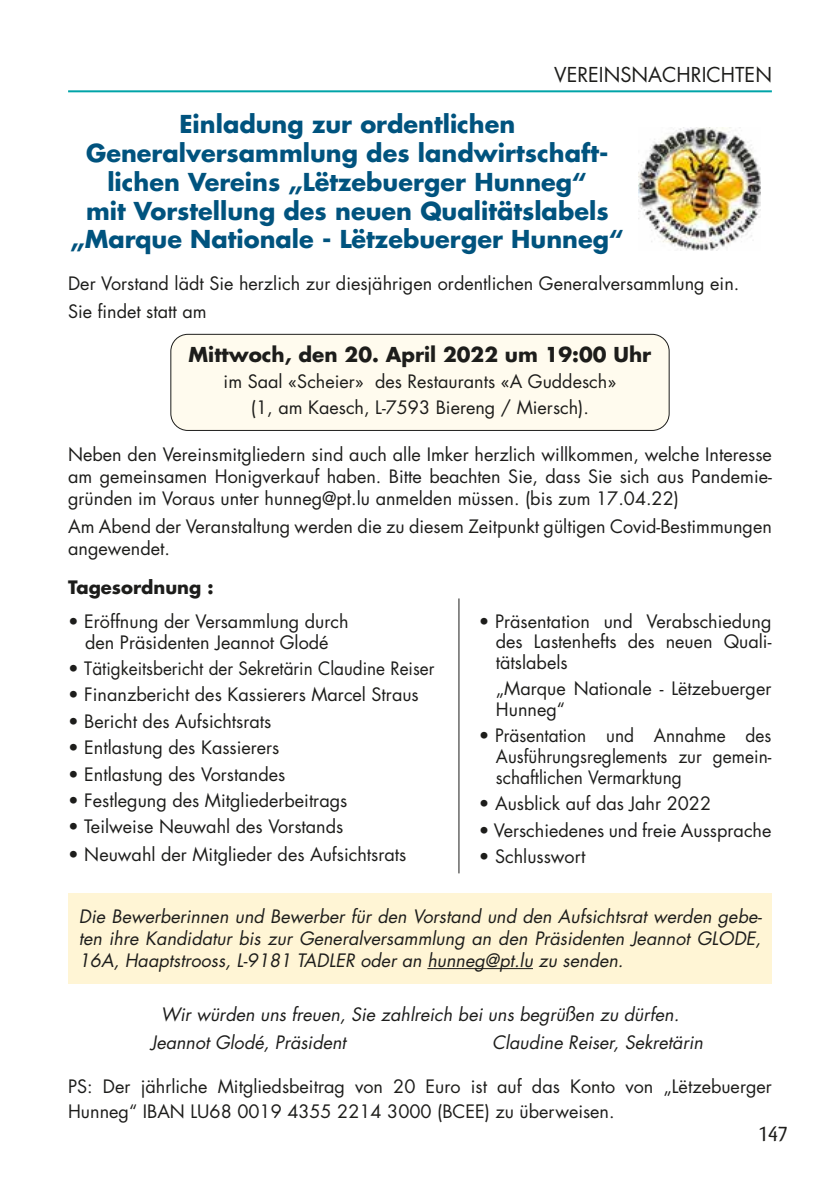
<style>
.page{position:relative;width:840px;height:1191px;background:#fff}
.page>*{position:absolute;margin:0;border:0;box-sizing:border-box;transform-origin:0 0}
.t1{font:700 24px/28.8px "Futura";color:#00537e;text-align:center}
.t2{font:24px "Cronos MM 408 12";color:#1d1d1b;scale:.89 1}
.t3{font:700 20px "Futura";color:#1d1d1b}
.t4{font:20px "Futura";color:#1d1d1b}
.t5{font:18px/22px "Futura";color:#1d1d1b}
.t6{font:italic 18px/22px "Futura";color:#1d1d1b}
.t7{font:700 18px "Futura";color:#1d1d1b}
</style>
<div class="page">
<div style="left:68px;top:893px;width:703px;height:90px;background:#fff5d5"></div>
<img style="left:638px;top:127px;width:122px;height:123px">
<hr style="left:68px;top:90px;width:703px;height:2px;background:#00a4a8">
<div style="left:171px;top:334px;width:497px;height:96px;background:#fffbee;border-radius:17px"></div>
<div style="left:170px;top:334px;width:499px;height:97px;border:1px solid #1d1d1b;border-radius:17px"></div>
<hr style="left:458px;top:598px;width:1px;height:275px;background:#1d1d1b">
<hr style="left:427px;top:968px;width:105px;height:1px;background:#1d1d1b">
<p class="t4" style="left:554px;top:62px;width:219px">VEREINSNACHRICHTEN</p>
<h1 class="t1" style="left:70px;top:109px;width:555px">Einladung zur ordentlichen Generalversammlung des landwirtschaft&shy;lichen Vereins „Lëtzebuerger Hunneg“<br>mit Vorstellung des neuen Qualitätslabels „Marque Nationale - Lëtzebuerger Hunneg“</h1>
<p class="t5" style="left:68px;top:270px;width:672px;line-height:27.6px">Der Vorstand lädt Sie herzlich zur diesjährigen ordentlichen Generalversammlung ein.<br>Sie findet statt am</p>
<p class="t3" style="left:188px;top:341px;width:464px">Mittwoch, den 20. April 2022 um 19:00 Uhr</p>
<p class="t5" style="left:223px;top:368px;width:394px;line-height:26.4px;text-align:center">im Saal «Scheier» des Restaurants «A Guddesch» (1, am Kaesch, L-7593 Biereng / Miersch).</p>
<p class="t5" style="left:68px;top:444px;width:705px;text-align:justify">Neben den Vereinsmitgliedern sind auch alle Imker herzlich willkommen, welche Interesse am gemeinsamen Honigverkauf haben. Bitte beachten Sie, dass Sie sich aus Pandemie&shy;gründen im Voraus unter hunneg@pt.lu anmelden müssen. (bis zum 17.04.22)</p>
<p class="t5" style="left:68px;top:515px;width:705px">Am Abend der Veranstaltung werden die zu diesem Zeitpunkt gültigen Covid-Bestimmungen angewendet.</p>
<p class="t7" style="left:68px;top:575px;width:147px">Tagesordnung :</p>
<p class="t5" style="left:68px;top:611px;width:282px;line-height:20.6px;text-align:center">• Eröffnung der Versammlung durch den Präsidenten Jeannot Glodé</p>
<p class="t5" style="left:68px;top:657px;width:368px">• Tätigkeitsbericht der Sekretärin Claudine Reiser</p>
<p class="t5" style="left:68px;top:684px;width:352px">• Finanzbericht des Kassierers Marcel Straus</p>
<p class="t5" style="left:68px;top:710px;width:205px">• Bericht des Aufsichtsrats</p>
<p class="t5" style="left:68px;top:737px;width:213px">• Entlastung des Kassierers</p>
<p class="t5" style="left:68px;top:763px;width:219px">• Entlastung des Vorstandes</p>
<p class="t5" style="left:68px;top:789px;width:280px">• Festlegung des Mitgliederbeitrags</p>
<p class="t5" style="left:68px;top:816px;width:276px">• Teilweise Neuwahl des Vorstands</p>
<p class="t5" style="left:68px;top:843px;width:339px">• Neuwahl der Mitglieder des Aufsichtsrats</p>
<p class="t5" style="left:495px;top:611px;width:277px;line-height:20.8px;text-align:justify;text-indent:-17px">• Präsentation und Verabschiedung des Lastenhefts des neuen Quali&shy;tätslabels</p>
<p class="t5" style="left:495px;top:678px;width:277px;line-height:20.8px">„Marque Nationale - Lëtzebuerger<br>Hunneg“</p>
<p class="t5" style="left:495px;top:725px;width:277px;line-height:20.6px;text-align:justify;text-indent:-17px">• Präsentation und Annahme des Ausführungsreglements zur gemein&shy;schaftlichen Vermarktung</p>
<p class="t5" style="left:478px;top:793px;width:233px">• Ausblick auf das Jahr 2022</p>
<p class="t5" style="left:478px;top:819px;width:294px">• Verschiedenes und freie Aussprache</p>
<p class="t5" style="left:478px;top:845px;width:108px">• Schlusswort</p>
<p class="t6" style="left:79px;top:905px;width:684px;text-align:justify">Die Bewerberinnen und Bewerber für den Vorstand und den Aufsichtsrat werden gebe&shy;ten ihre Kandidatur bis zur Generalversammlung an den Präsidenten Jeannot GLODE, 16A, Haaptstrooss, L-9181 TADLER oder an hunneg@pt.lu zu senden.</p>
<p class="t6" style="left:151px;top:1001px;width:529px;line-height:27.6px;text-indent:10px">Wir würden uns freuen, Sie zahlreich bei uns begrüßen zu dürfen.<br>Jeannot Glodé, Präsident</p>
<p class="t6" style="left:492px;top:1031px;width:212px">Claudine Reiser, Sekretärin</p>
<p class="t5" style="left:68px;top:1073px;width:704px;line-height:25.4px">PS: Der jährliche Mitgliedsbeitrag von 20 Euro ist auf das Konto von „Lëtzebuerger<br>Hunneg“ IBAN LU68 0019 4355 2214 3000 (BCEE) zu überweisen.</p>
<h1 class="t2" style="left:757px;top:1121px;width:35px">147</h1>
</div>
